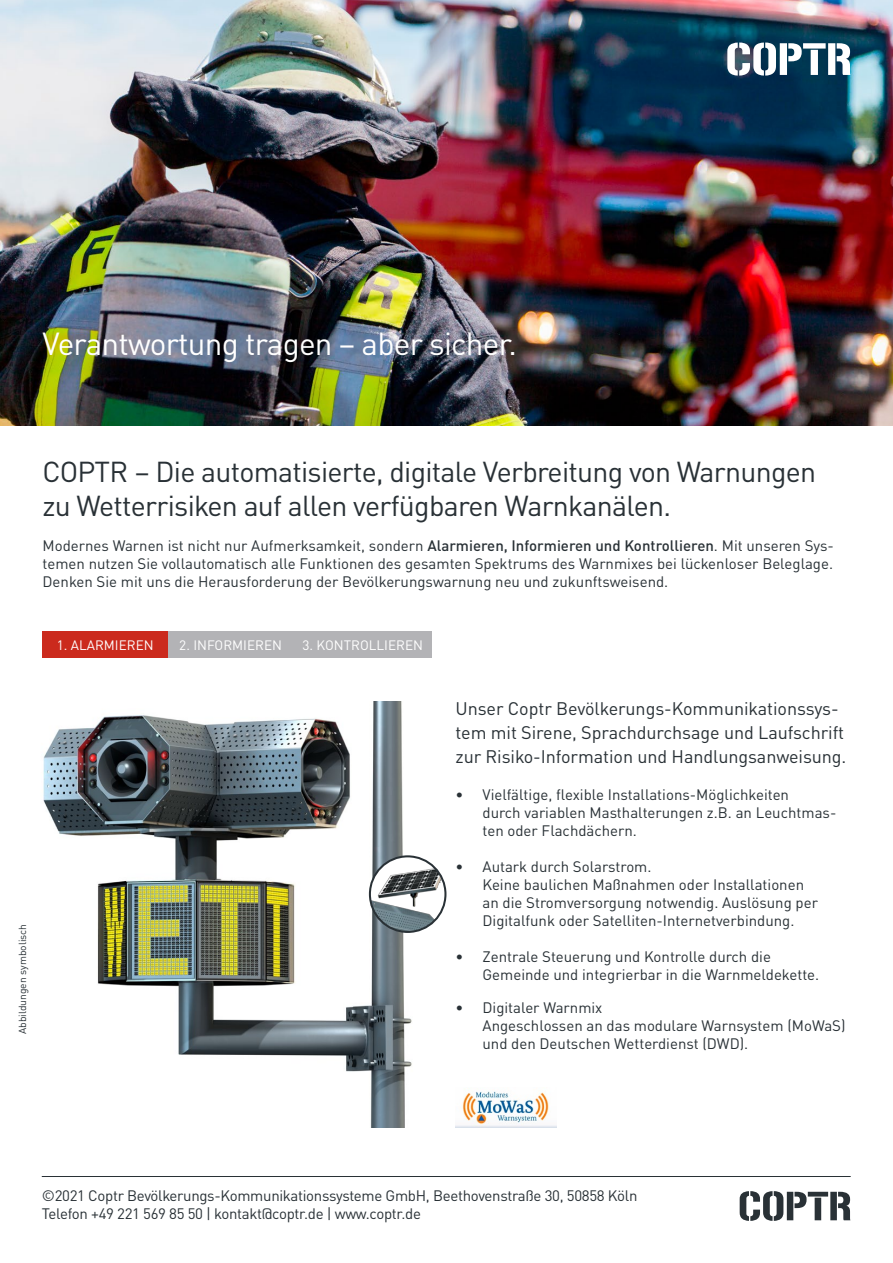
<style>
.page{position:relative;width:893px;height:1263px;background:#fff}
.page>*{position:absolute;margin:0;border:0;box-sizing:border-box;transform-origin:0 0}
.t1{font:31.5px "DIN Pro";letter-spacing:-.025em;color:#fff}
.t2{font:28.5px/34.2px "DIN Pro";letter-spacing:-.025em;color:#293136}
.t3{font:18px/24px "DIN Pro";letter-spacing:-.005em;color:#293136}
.t4{font:15px/18px "DIN Pro";color:#293136}
.t5{font:15px/18.6px "DIN Pro";letter-spacing:-.02em;color:#293136}
.t6{font:13.5px "DIN Pro";color:#fff}
.t7{font:10.2px "DIN Pro";color:#293136}
.s1{font-weight:500}
</style>
<div class="page">
<img style="left:43px;top:702px;width:394px;height:425px">
<img style="left:0;top:0;width:893px;height:425px">
<svg style="left:727px;top:43px;width:123px;height:33px"></svg>
<div style="left:43px;top:631px;width:125px;height:27px;background:#cb2a1d"></div>
<div style="left:168px;top:631px;width:125px;height:27px;background:#b3b3b6"></div>
<div style="left:293px;top:631px;width:139px;height:27px;background:#b3b3b6"></div>
<img style="left:370px;top:856px;width:75px;height:76px;border-radius:38px">
<div style="left:369px;top:855px;width:77px;height:78px;border:2px solid #293136;border-radius:50%"></div>
<hr style="left:42px;top:1176px;width:809px;height:1px;background:#293136">
<svg style="left:740px;top:1191px;width:110px;height:30px"></svg>
<img style="left:455px;top:1091px;width:102px;height:36px">
<h1 class="t1" style="left:43px;top:318px;width:476px">Verantwortung tragen – aber sicher.</h1>
<h2 class="t2" style="left:43px;top:451px;width:775px">COPTR – Die automatisierte, digitale Verbreitung von Warnungen zu Wetterrisiken auf allen verfügbaren Warnkanälen.</h2>
<p class="t4" style="left:43px;top:535px;width:793px;text-align:justify">Modernes Warnen ist nicht nur Aufmerksamkeit, sondern <span class="s1">Alarmieren, Informieren und Kontrollieren</span>. Mit unseren Sys&shy;temen nutzen Sie vollautomatisch alle Funktionen des gesamten Spektrums des Warnmixes bei lückenloser Beleglage.<br>Denken Sie mit uns die Herausforderung der Bevölkerungswarnung neu und zukunftsweisend.</p>
<p class="t6" style="left:57px;top:634px;width:98px">1. ALARMIEREN</p>
<p class="t6" style="left:179px;top:634px;width:104px">2. INFORMIEREN</p>
<p class="t6" style="left:302px;top:634px;width:122px">3. KONTROLLIEREN</p>
<p class="t7" style="left:15px;top:1034px;width:111px;rotate:-90deg">Abbildungen symbolisch</p>
<p class="t3" style="left:455px;top:695px;width:392px">Unser Coptr Bevölkerungs-Kommunikationssys&shy;tem mit Sirene, Sprachdurchsage und Laufschrift zur Risiko-Information und Handlungsanweisung.</p>
<p class="t4" style="left:482px;top:784px;width:355px;text-indent:-27px">• Vielfältige, flexible Installations-Möglichkeiten<br>durch variablen Masthalterungen z.B. an Leuchtmas&shy;ten oder Flachdächern.</p>
<p class="t4" style="left:482px;top:856px;width:337px;text-indent:-27px">• Autark durch Solarstrom.<br>Keine baulichen Maßnahmen oder Installationen an die Stromversorgung notwendig. Auslösung per Digitalfunk oder Satelliten-Internetverbindung.</p>
<p class="t4" style="left:482px;top:946px;width:338px;text-indent:-27px">• Zentrale Steuerung und Kontrolle durch die<br>Gemeinde und integrierbar in die Warnmeldekette.</p>
<p class="t4" style="left:482px;top:997px;width:365px;text-indent:-27px">• Digitaler Warnmix<br>Angeschlossen an das modulare Warnsystem (MoWaS) und den Deutschen Wetterdienst (DWD).</p>
<p class="t5" style="left:42px;top:1185px;width:597px">©2021 Coptr Bevölkerungs-Kommunikationssysteme GmbH, Beethovenstraße 30, 50858 Köln<br>Telefon +49 221 569 85 50 | kontakt@coptr.de | www.coptr.de</p>
</div>
